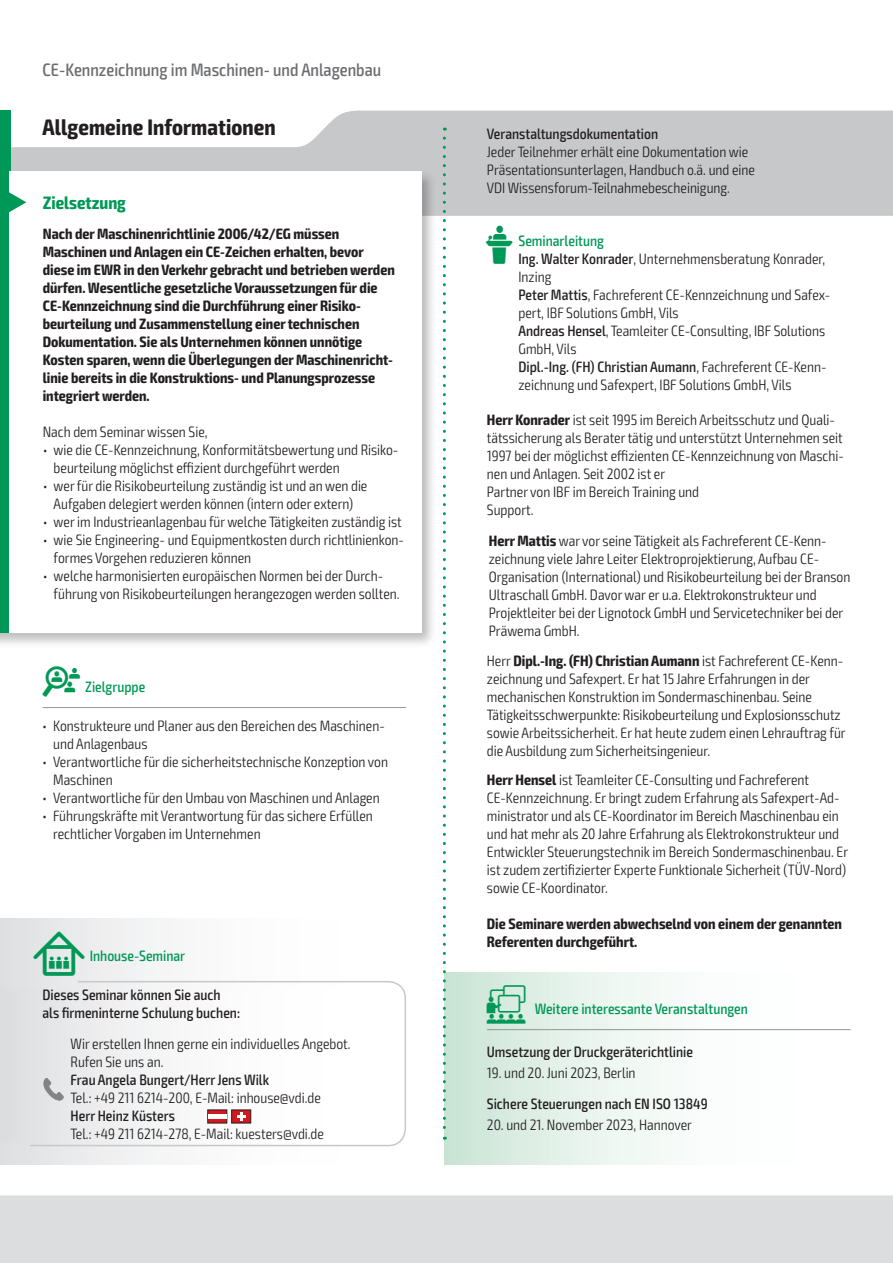
<style>
.page{position:relative;width:893px;height:1263px;background:#fff}
.page>*{position:absolute;margin:0;border:0;box-sizing:border-box;transform-origin:0 0}
.t1{font:700 condensed 22.5px "Exo 2";letter-spacing:.005em;color:#231f20}
.t2{font:500 condensed 18px "Exo 2";color:#6c6d70}
.t3{font:700 condensed 18px "Exo 2";color:#009856}
.t4{font:300 condensed 15px/18px "Exo 2";color:#231f20}
.t5{font:700 condensed 15px/18px "Exo 2";color:#231f20}
.t6{font:500 condensed 15px/18px "Exo 2";color:#231f20}
.t7{font:500 condensed 15px "Exo 2";color:#009856}
.s1{font-family:"VDI Iconset S4 A Regular";font-weight:400;font-stretch:normal}
.s2{font-family:"VDI Iconset S4 A Regular";font-weight:400;font-stretch:normal;font-size:15.45px}
.s3{font-weight:500}
.s4{font-weight:700}
.s5{font-family:"VDI Iconset S4 A Regular";font-weight:400;font-stretch:normal;font-size:19.5px}
</style>
<div class="page">
<svg style="left:0;top:1164px;width:893px;height:99px;fill:#dcdddf"></svg>
<svg style="left:11px;top:111px;width:881px;height:105px;fill:#c7c8ca"></svg>
<hr style="left:892px;top:111px;width:1px;height:105px;background:#009856">
<div style="left:0;top:111px;width:11px;height:63px;background:#009856"></div>
<hr style="left:43px;top:707px;width:363px;height:1px;background:#939598">
<div style="left:0;top:168px;width:437px;height:480px;background:#231f20;opacity:.3"></div>
<div style="left:0;top:171px;width:422px;height:462px;background:#fff"></div>
<div style="left:0;top:171px;width:8px;height:462px;background:#009856"></div>
<svg style="left:8px;top:191px;width:18px;height:22px"></svg>
<div style="left:444px;top:972px;width:406px;height:192px;background:linear-gradient(to right,#d2e8db,#fff)"></div>
<hr style="left:487px;top:1029px;width:363px;height:1px;background:#939598">
<div style="left:0;top:918px;width:406px;height:247px;background:linear-gradient(to right,#e4e5e7,#fff)"></div>
<svg style="left:29px;top:980px;width:377px;height:167px"></svg>
<div style="left:0;top:990px;width:383px;height:152px;background:linear-gradient(to right,#e2e3e5,#fff)"></div>
<svg style="left:207px;top:1109px;width:44px;height:14px"></svg>
<hr style="left:208px;top:1114px;width:19px;height:4px;background:#fff">
<svg style="left:43px;top:1078px;width:21px;height:23px"></svg>
<svg style="left:443px;top:138px;width:3px;height:1002px"></svg>
<p class="t2" style="left:43px;top:59px;width:340px">CE-Kennzeichnung im Maschinen- und Anlagenbau</p>
<h1 class="t1" style="left:43px;top:113px;width:235px">Allgemeine Informationen</h1>
<p class="t6" style="left:487px;top:125px;width:173px">Veranstaltungsdokumentation</p>
<p class="t4" style="left:487px;top:143px;width:270px">Jeder Teilnehmer erhält eine Dokumentation wie<br>Präsentationsunterlagen, Handbuch o.ä. und eine<br>VDI Wissensforum-Teilnahmebescheinigung.</p>
<p class="t3" style="left:43px;top:191px;width:85px">Zielsetzung</p>
<p class="t5" style="left:43px;top:225px;width:354px">Nach der Maschinenrichtlinie 2006/42/EG müssen Maschinen und Anlagen ein CE-Zeichen erhalten, bevor diese im EWR in den Verkehr gebracht und betrieben werden dürfen. Wesentliche gesetzliche Voraussetzungen für die CE-Kennzeichnung sind die Durchführung einer Risiko&shy;beurteilung und Zusammenstellung einer technischen Dokumentation. Sie als Unternehmen können unnötige Kosten sparen, wenn die Überlegungen der Maschinenricht&shy;linie bereits in die Konstruktions- und Planungsprozesse integriert werden.</p>
<p class="t4" style="left:43px;top:423px;width:166px">Nach dem Seminar wissen Sie,</p>
<p class="t4" style="left:54px;top:441px;width:344px;text-indent:-11px">• wie die CE-Kennzeichnung, Konformitätsbewertung und Risiko&shy;beurteilung möglichst effizient durchgeführt werden</p>
<p class="t4" style="left:43px;top:477px;width:326px;text-align:center">• wer für die Risikobeurteilung zuständig ist und an wen die<br>Aufgaben delegiert werden können (intern oder extern)</p>
<p class="t4" style="left:43px;top:513px;width:360px">• wer im Industrieanlagenbau für welche Tätigkeiten zuständig ist</p>
<p class="t4" style="left:54px;top:531px;width:350px;text-indent:-11px">• wie Sie Engineering- und Equipmentkosten durch richtlinienkon&shy;formes Vorgehen reduzieren können</p>
<p class="t4" style="left:54px;top:567px;width:347px;text-indent:-11px">• welche harmonisierten europäischen Normen bei der Durch&shy;führung von Risikobeurteilungen herangezogen werden sollten.</p>
<p class="t7" style="left:43px;top:678px;width:104px"><span class="s1">Z</span> Zielgruppe</p>
<p class="t4" style="left:53px;top:717px;width:333px;text-indent:-11px">• Konstrukteure und Planer aus den Bereichen des Maschinen&shy;und Anlagenbaus</p>
<p class="t4" style="left:53px;top:753px;width:336px;text-indent:-11px">• Verantwortliche für die sicherheitstechnische Konzeption von<br>Maschinen</p>
<p class="t4" style="left:43px;top:789px;width:339px">• Verantwortliche für den Umbau von Maschinen und Anlagen</p>
<p class="t4" style="left:53px;top:807px;width:321px;text-indent:-11px">• Führungskräfte mit Verantwortung für das sichere Erfüllen rechtlicher Vorgaben im Unternehmen</p>
<p class="t7" style="left:33px;top:947px;width:153px"><span class="s2">I</span> Inhouse-Seminar</p>
<p class="t6" style="left:43px;top:986px;width:199px">Dieses Seminar können Sie auch als firmeninterne Schulung buchen:</p>
<p class="t4" style="left:71px;top:1035px;width:282px">Wir erstellen Ihnen gerne ein individuelles Angebot.<br>Rufen Sie uns an.</p>
<p class="t6" style="left:71px;top:1071px;width:200px">Frau Angela Bungert/Herr Jens Wilk</p>
<p class="t4" style="left:71px;top:1089px;width:252px">Tel.: +49 211 6214-200, E-Mail: inhouse@vdi.de</p>
<p class="t6" style="left:71px;top:1107px;width:106px">Herr Heinz Küsters</p>
<p class="t4" style="left:71px;top:1125px;width:255px">Tel.: +49 211 6214-278, E-Mail: kuesters@vdi.de</p>
<p class="t7" style="left:486px;top:232px;width:120px"><span class="s1">L</span> Seminarleitung</p>
<p class="t4" style="left:518px;top:250px;width:313px"><span class="s3">Ing. Walter Konrader</span>, Unternehmensberatung Konrader, Inzing<br><span class="s3">Peter Mattis</span>, Fachreferent CE-Kennzeichnung und Safex&shy;pert, IBF Solutions GmbH, Vils<br><span class="s3">Andreas Hensel</span>, Teamleiter CE-Consulting, IBF Solutions GmbH, Vils<br><span class="s3">Dipl.-Ing. (FH) Christian Aumann</span>, Fachreferent CE-Kenn&shy;zeichnung und Safexpert, IBF Solutions GmbH, Vils</p>
<p class="t4" style="left:487px;top:411px;width:359px"><span class="s4">Herr Konrader</span> ist seit 1995 im Bereich Arbeitsschutz und Quali&shy;tätssicherung als Berater tätig und unterstützt Unternehmen seit 1997 bei der möglichst effizienten CE-Kennzeichnung von Maschi&shy;nen und Anlagen. Seit 2002 ist er<br>Partner von IBF im Bereich Training und<br>Support.</p>
<p class="t4" style="left:489px;top:532px;width:363px"><span class="s4">Herr Mattis</span> war vor seine Tätigkeit als Fachreferent CE-Kenn&shy;zeichnung viele Jahre Leiter Elektroprojektierung, Aufbau CE-Organisation (International) und Risikobeurteilung bei der Branson Ultraschall GmbH. Davor war er u.a. Elektrokonstrukteur und Projektleiter bei der Lignotock GmbH und Servicetechniker bei der Präwema GmbH.</p>
<p class="t4" style="left:487px;top:652px;width:360px">Herr <span class="s4">Dipl.-Ing. (FH) Christian Aumann</span> ist Fachreferent CE-Kenn&shy;zeichnung und Safexpert. Er hat 15 Jahre Erfahrungen in der mechanischen Konstruktion im Sondermaschinenbau. Seine Tätigkeitsschwerpunkte: Risikobeurteilung und Explosionsschutz sowie Arbeitssicherheit. Er hat heute zudem einen Lehrauftrag für die Ausbildung zum Sicherheitsingenieur.</p>
<p class="t4" style="left:487px;top:771px;width:363px"><span class="s4">Herr Hensel</span> ist Teamleiter CE-Consulting und Fachreferent CE-Kennzeichnung. Er bringt zudem Erfahrung als Safexpert-Ad&shy;ministrator und als CE-Koordinator im Bereich Maschinenbau ein und hat mehr als 20 Jahre Erfahrung als Elektrokonstrukteur und Entwickler Steuerungstechnik im Bereich Sondermaschinenbau. Er ist zudem zertifizierter Experte Funktionale Sicherheit (TÜV-Nord) sowie CE-Koordinator.</p>
<p class="t5" style="left:487px;top:915px;width:357px">Die Seminare werden abwechselnd von einem der genannten<br>Referenten durchgeführt.</p>
<p class="t7" style="left:487px;top:1000px;width:263px"><span class="s5">W</span> Weitere interessante Veranstaltungen</p>
<p class="t6" style="left:487px;top:1043px;width:208px">Umsetzung der Druckgeräterichtlinie</p>
<p class="t4" style="left:487px;top:1064px;width:150px">19. und 20. Juni 2023, Berlin</p>
<p class="t6" style="left:487px;top:1095px;width:222px">Sichere Steuerungen nach EN ISO 13849</p>
<p class="t4" style="left:487px;top:1116px;width:207px">20. und 21. November 2023, Hannover</p>
</div>
